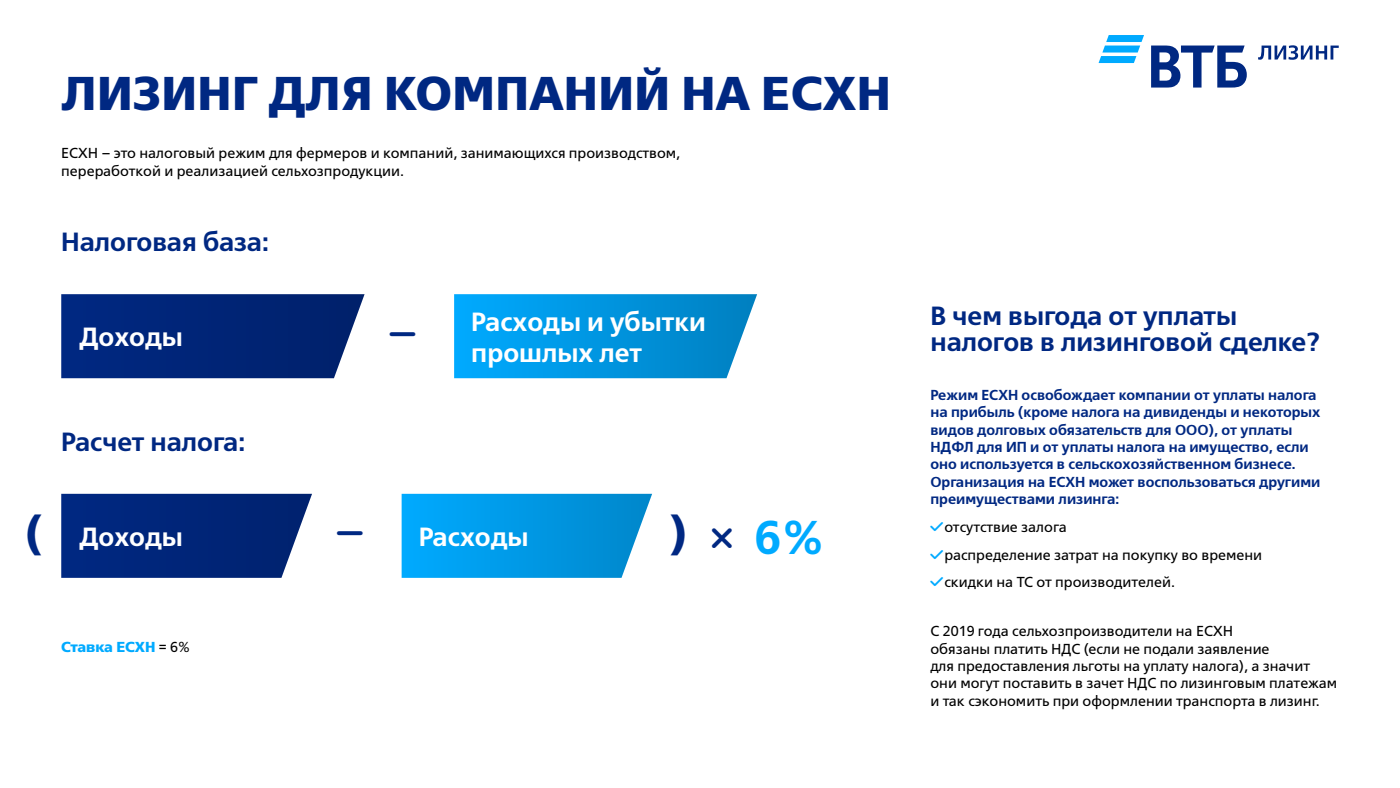
<style>
.page{position:relative;width:1400px;height:788px;background:#fff}
.page>*{position:absolute;margin:0;border:0;box-sizing:border-box;transform-origin:0 0}
.t1{font:700 47.25px "VTB Group";letter-spacing:.01em;color:#002882}
.t2{font:600 47.25px "VTB Group";color:#0af}
.t3{font:700 45.5px "VTB Group";color:#002882}
.t4{font:600 26.25px/26.2px "VTB Group";color:#002882}
.t5{font:600 26.25px/31.5px "VTB Group";color:#fff}
.t6{font:14.44px/17.3px "VTB Group";color:#000}
.t7{font:600 14.44px/17.3px "VTB Group";color:#002882}
.t8{font:700 14.44px "VTB Group";color:#0af}
.s1{font-weight:400;color:#000}
</style>
<div class="page">
<svg style="left:1099px;top:35px;width:45px;height:28px"></svg>
<svg style="left:1151px;top:45px;width:188px;height:42px"></svg>
<svg style="left:61px;top:294px;width:304px;height:84px;background:#0d307e"></svg>
<svg style="left:454px;top:294px;width:303px;height:84px;background:#0c9ae2"></svg>
<svg style="left:61px;top:494px;width:251px;height:84px;background:#103281"></svg>
<svg style="left:402px;top:494px;width:250px;height:84px;background:#0d9fe7"></svg>
<p class="t1" style="left:61px;top:63px;width:831px">ЛИЗИНГ ДЛЯ КОМПАНИЙ НА ЕСХН</p>
<p class="t6" style="left:61px;top:144px;width:621px">ЕСХН – это налоговый режим для фермеров и компаний, занимающихся производством, переработкой и реализацией сельхозпродукции.</p>
<p class="t4" style="left:61px;top:229px;width:209px">Налоговая база:</p>
<p class="t5" style="left:79px;top:321px;width:105px">Доходы</p>
<p class="t5" style="left:471px;top:305px;width:236px">Расходы и убытки прошлых лет</p>
<p class="t4" style="left:61px;top:428px;width:186px">Расчет налога:</p>
<p class="t3" style="left:24px;top:503px;width:19px">(</p>
<p class="t5" style="left:79px;top:520px;width:105px">Доходы</p>
<p class="t5" style="left:419px;top:520px;width:111px">Расходы</p>
<p class="t3" style="left:670px;top:503px;width:19px">)</p>
<p class="t2" style="left:754px;top:507px;width:72px">6%</p>
<p class="t8" style="left:61px;top:637px;width:130px">Ставка ЕСХН <span class="s1">= 6%</span></p>
<p class="t4" style="left:930px;top:302px;width:391px">В чем выгода от уплаты налогов в лизинговой сделке?</p>
<p class="t7" style="left:930px;top:386px;width:392px">Режим ЕСХН освобождает компании от уплаты налога на прибыль (кроме налога на дивиденды и некоторых видов долговых обязательств для ООО), от уплаты НДФЛ для ИП и от уплаты налога на имущество, если оно используется в сельскохозяйственном бизнесе.<br>Организация на ЕСХН может воспользоваться другими преимуществами лизинга:</p>
<p class="t6" style="left:944px;top:517px;width:124px">отсутствие залога</p>
<p class="t6" style="left:944px;top:545px;width:319px">распределение затрат на покупку во времени</p>
<p class="t6" style="left:944px;top:573px;width:232px">скидки на ТС от производителей.</p>
<p class="t6" style="left:930px;top:622px;width:408px">С 2019 года сельхозпроизводители на ЕСХН<br>обязаны платить НДС (если не подали заявление<br>для предоставления льготы на уплату налога), а значит они могут поставить в зачет НДС по лизинговым платежам и так сэкономить при оформлении транспорта в лизинг.</p>
</div>
